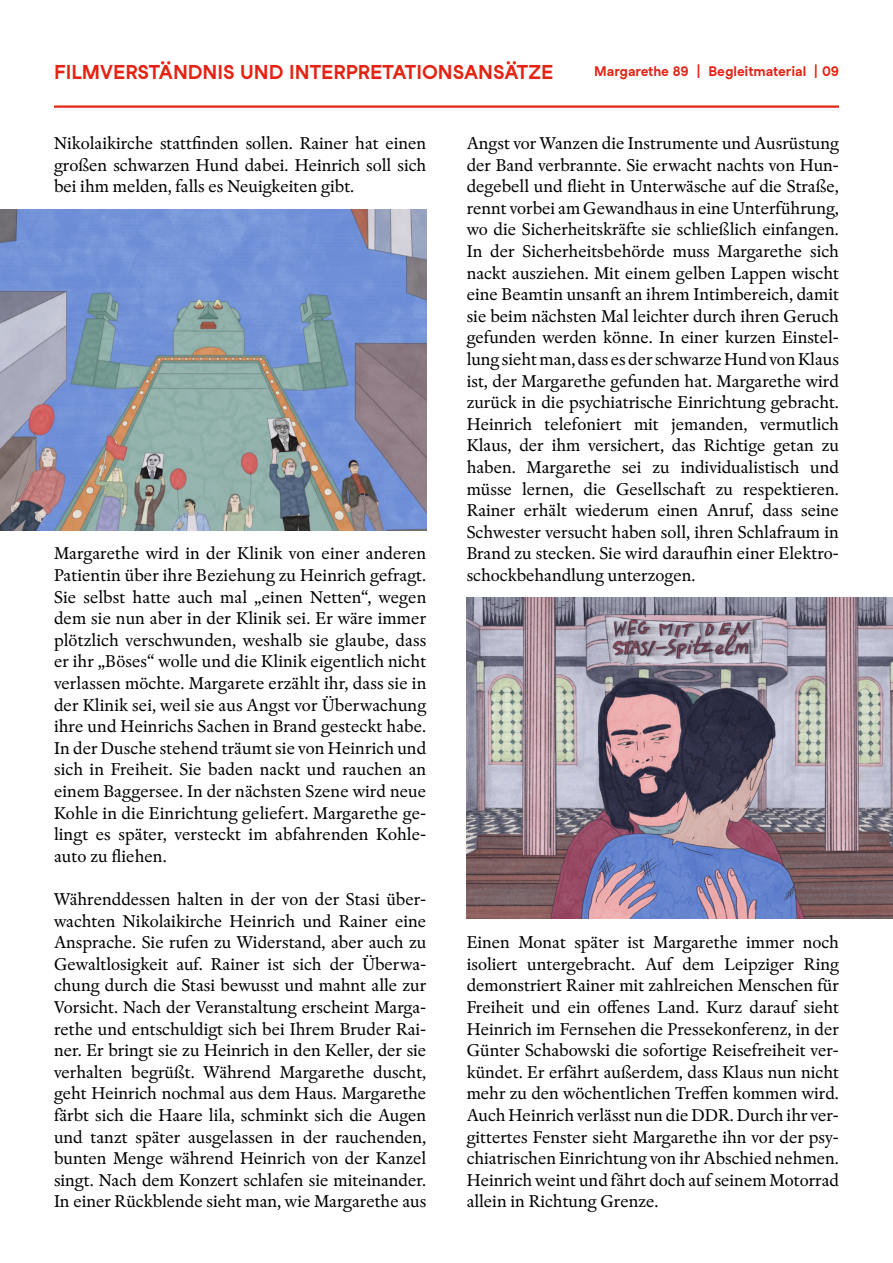
<style>
.page{position:relative;width:893px;height:1263px;background:#fff}
.page>*{position:absolute;margin:0;border:0;box-sizing:border-box;transform-origin:0 0}
.t1{font:700 19.5px "Studio Feixen Sans DOK";color:#e42313}
.t2{font:18px/21.6px "Rongel";color:#000;text-align:justify}
.t3{font:700 13.5px "Studio Feixen Sans DOK";color:#e42313}
</style>
<div class="page">
<hr style="left:54px;top:105px;width:785px;height:3px;background:#e42313">
<img style="left:0;top:209px;width:426px;height:321px">
<img style="left:467px;top:597px;width:426px;height:321px">
<p class="t1" style="left:54px;top:60px;width:501px">FILMVERSTÄNDNIS UND INTERPRETATIONSANSÄTZE</p>
<p class="t3" style="left:594px;top:63px;width:246px">Margarethe 89 | Begleitmaterial | 09</p>
<p class="t2" style="left:54px;top:133px;width:374px">Nikolaikirche stattfinden sollen. Rainer hat einen großen schwarzen Hund dabei. Heinrich soll sich bei ihm melden, falls es Neuigkeiten gibt.</p>
<p class="t2" style="left:54px;top:543px;width:374px">Margarethe wird in der Klinik von einer anderen Patientin über ihre Beziehung zu Heinrich gefragt.<br>Sie selbst hatte auch mal „einen Netten“, wegen dem sie nun aber in der Klinik sei. Er wäre immer plötzlich verschwunden, weshalb sie glaube, dass er ihr „Böses“ wolle und die Klinik eigentlich nicht verlassen möchte. Margarete erzählt ihr, dass sie in der Klinik sei, weil sie aus Angst vor Überwachung ihre und Heinrichs Sachen in Brand gesteckt habe.<br>In der Dusche stehend träumt sie von Heinrich und sich in Freiheit. Sie baden nackt und rauchen an einem Baggersee. In der nächsten Szene wird neue Kohle in die Einrichtung geliefert. Margarethe ge&shy;lingt es später, versteckt im abfahrenden Kohle&shy;auto zu fliehen.</p>
<p class="t2" style="left:54px;top:889px;width:374px">Währenddessen halten in der von der Stasi über&shy;wachten Nikolaikirche Heinrich und Rainer eine Ansprache. Sie rufen zu Widerstand, aber auch zu Gewaltlosigkeit auf. Rainer ist sich der Überwa&shy;chung durch die Stasi bewusst und mahnt alle zur Vorsicht. Nach der Veranstaltung erscheint Marga&shy;rethe und entschuldigt sich bei Ihrem Bruder Rai&shy;ner. Er bringt sie zu Heinrich in den Keller, der sie verhalten begrüßt. Während Margarethe duscht, geht Heinrich nochmal aus dem Haus. Margarethe färbt sich die Haare lila, schminkt sich die Augen und tanzt später ausgelassen in der rauchenden, bunten Menge während Heinrich von der Kanzel singt. Nach dem Konzert schlafen sie miteinander.<br>In einer Rückblende sieht man, wie Margarethe aus</p>
<p class="t2" style="left:467px;top:133px;width:374px">Angst vor Wanzen die Instrumente und Ausrüstung der Band verbrannte. Sie erwacht nachts von Hun&shy;degebell und flieht in Unterwäsche auf die Straße, rennt vorbei am Gewandhaus in eine Unterführung, wo die Sicherheitskräfte sie schließlich einfangen.<br>In der Sicherheitsbehörde muss Margarethe sich nackt ausziehen. Mit einem gelben Lappen wischt eine Beamtin unsanft an ihrem Intimbereich, damit sie beim nächsten Mal leichter durch ihren Geruch gefunden werden könne. In einer kurzen Einstel&shy;lung sieht man, dass es der schwarze Hund von Klaus ist, der Margarethe gefunden hat. Margarethe wird zurück in die psychiatrische Einrichtung gebracht.<br>Heinrich telefoniert mit jemanden, vermutlich Klaus, der ihm versichert, das Richtige getan zu haben. Margarethe sei zu individualistisch und müsse lernen, die Gesellschaft zu respektieren.<br>Rainer erhält wiederum einen Anruf, dass seine Schwester versucht haben soll, ihren Schlafraum in Brand zu stecken. Sie wird daraufhin einer Elektro&shy;schockbehandlung unterzogen.</p>
<p class="t2" style="left:467px;top:932px;width:374px">Einen Monat später ist Margarethe immer noch isoliert untergebracht. Auf dem Leipziger Ring demonstriert Rainer mit zahlreichen Menschen für Freiheit und ein offenes Land. Kurz darauf sieht Heinrich im Fernsehen die Pressekonferenz, in der Günter Schabowski die sofortige Reisefreiheit ver&shy;kündet. Er erfährt außerdem, dass Klaus nun nicht mehr zu den wöchentlichen Treffen kommen wird.<br>Auch Heinrich verlässt nun die DDR. Durch ihr ver&shy;gittertes Fenster sieht Margarethe ihn vor der psy&shy;chiatrischen Einrichtung von ihr Abschied nehmen.<br>Heinrich weint und fährt doch auf seinem Motorrad allein in Richtung Grenze.</p>
</div>
